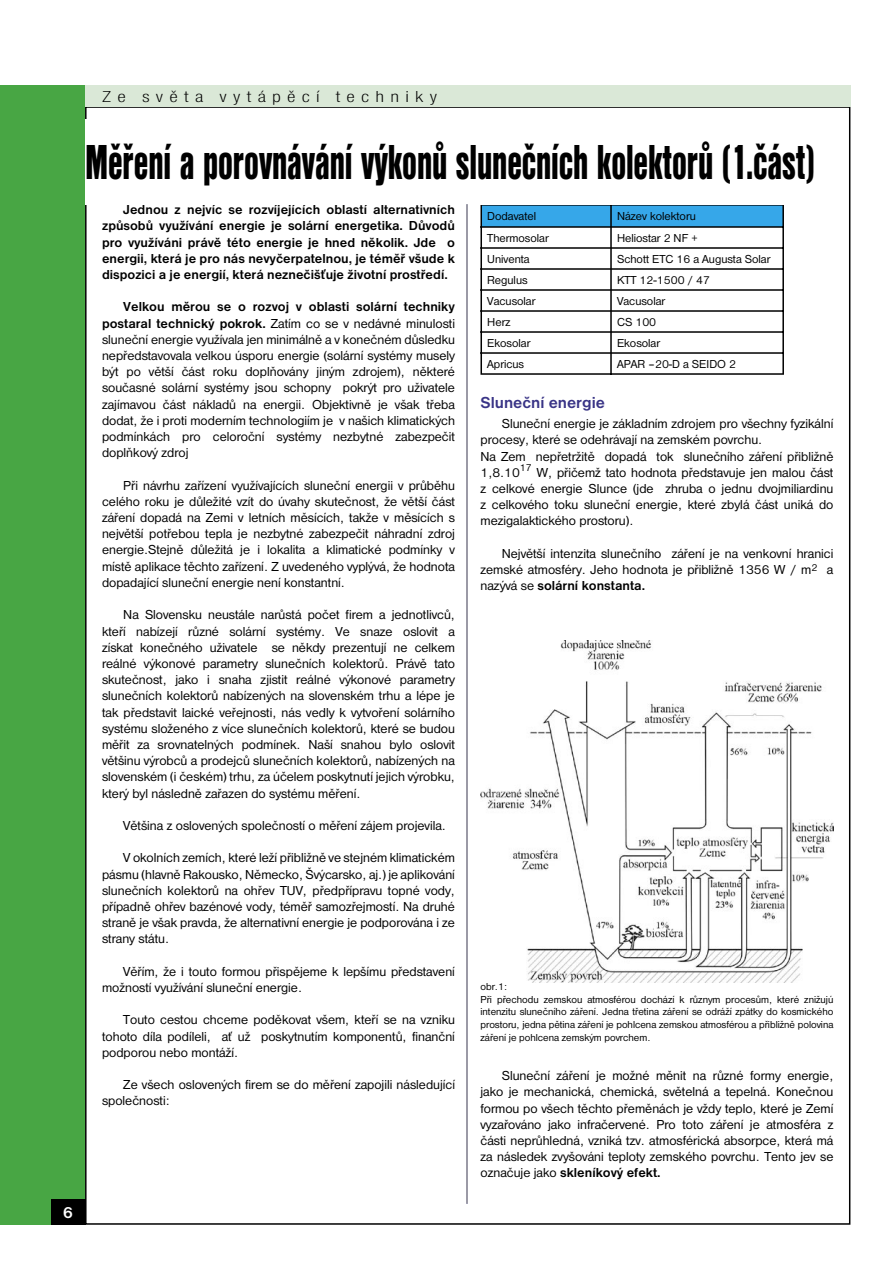
<style>
.page{position:relative;width:893px;height:1263px;background:#fff}
.page>*{position:absolute;margin:0;border:0;box-sizing:border-box;transform-origin:0 0}
.Nadpis{font:51px "Nimbus San DEE Blac Cond";letter-spacing:-.005em;color:#000;scale:.75 1}
.Hlavička_P{font:16.5px "Nimbus San DEE Ligh Cond";letter-spacing:.3em;color:#000;scale:1.25 1}
.text_11b_Bold_-_Modra{font:700 16.5px "Nimbus San DEE";color:#393486}
.t1{font:700 16.5px "Nimbus San DEE";color:#fff}
.text_9b{font:13.5px/16.2px "Nimbus San DEE";color:#000;text-align:justify}
.text_11b_Bold_-_Modra-2{font:13.5px/16.2px "Nimbus San DEE";color:#000;text-align:justify}
.text_9b-2{font:700 13.5px/16.2px "Nimbus San DEE";color:#000;text-align:justify}
.text_9b-3{font:12px "Nimbus San DEE";color:#000}
.text_9b-4{font:10.5px/12.6px "Nimbus San DEE";color:#000;text-align:justify}
.s1{font-weight:700}
</style>
<div class="page">
<div style="left:85px;top:85px;width:765px;height:21px;background:#dae8d7"></div>
<svg style="left:480px;top:205px;width:304px;height:170px"></svg>
<hr style="left:480px;top:373px;width:130px;height:2px;background:#000">
<hr style="left:612px;top:373px;width:172px;height:2px;background:#000">
<img style="left:480px;top:641px;width:353px;height:341px">
<hr style="left:466px;top:204px;width:2px;height:999px;background:#aaa">
<div style="left:0;top:85px;width:85px;height:1140px;background:#48a644"></div>
<div style="left:51px;top:1199px;width:34px;height:26px;background:#000"></div>
<p class="t1" style="left:63px;top:1203px;width:12px">6</p>
<p class="Hlavička_P" style="left:102px;top:87px;width:270px">Ze světa vytápěcí techniky</p>
<p class="Nadpis" style="left:85px;top:133px;width:974px">Měření a porovnávání výkonů slunečních kolektorů (1.část)</p>
<p class="text_9b-2" style="left:102px;top:202px;width:354px;text-indent:21px">Jednou z nejvíc se rozvíjejících oblastí alternativních způsobů využívání energie je solární energetika. Důvodů pro využíváni právě této energie je hned několik. Jde o energii, která je pro nás nevyčerpatelnou, je téměř všude k dispozici a je energií, která neznečišťuje životní prostředí.</p>
<p class="text_9b" style="left:102px;top:299px;width:354px;text-indent:21px"><span class="s1">Velkou měrou se o rozvoj v oblasti solární techniky postaral technický pokrok.</span> Zatím co se v nedávné minulosti sluneční energie využívala jen minimálně a v konečném důsledku nepředstavovala velkou úsporu energie (solární systémy musely být po větší část roku doplňovány jiným zdrojem), některé současné solární systémy jsou schopny pokrýt pro uživatele zajímavou část nákladů na energii. Objektivně je však třeba dodat, že i proti moderním technologiím je v našich klimatických podmínkách pro celoroční systémy nezbytné zabezpečit doplňkový zdroj</p>
<p class="text_9b" style="left:102px;top:477px;width:354px;text-indent:21px">Při návrhu zařízení využívajících sluneční energii v průběhu celého roku je důležité vzít do úvahy skutečnost, že větší část záření dopadá na Zemi v letních měsících, takže v měsících s největší potřebou tepla je nezbytné zabezpečit náhradní zdroj energie.Stejně důležitá je i lokalita a klimatické podmínky v místě aplikace těchto zařízení. Z uvedeného vyplývá, že hodnota dopadající sluneční energie není konstantní.</p>
<p class="text_9b" style="left:102px;top:607px;width:354px;text-indent:21px">Na Slovensku neustále narůstá počet firem a jednotlivců, kteří nabízejí různé solární systémy. Ve snaze oslovit a získat konečného uživatele se někdy prezentují ne celkem reálné výkonové parametry slunečních kolektorů. Právě tato skutečnost, jako i snaha zjistit reálné výkonové parametry slunečních kolektorů nabízených na slovenském trhu a lépe je tak představit laické veřejnosti, nás vedly k vytvoření solárního systému složeného z více slunečních kolektorů, které se budou měřit za srovnatelných podmínek. Naší snahou bylo oslovit většinu výrobců a prodejců slunečních kolektorů, nabízených na slovenském (i českém) trhu, za účelem poskytnutí jejich výrobku, který byl následně zařazen do systému měření.</p>
<p class="text_9b" style="left:123px;top:817px;width:324px">Většina z oslovených společností o měření zájem projevila.</p>
<p class="text_9b" style="left:102px;top:850px;width:354px;text-indent:21px">V okolních zemích, které leží přibližně ve stejném klimatickém pásmu (hlavně Rakousko, Německo, Švýcarsko, aj.) je aplikování slunečních kolektorů na ohřev TUV, předpřípravu topné vody, případně ohřev bazénové vody, téměř samozřejmostí. Na druhé straně je však pravda, že alternativní energie je podporována i ze strany státu.</p>
<p class="text_9b" style="left:102px;top:963px;width:354px;text-indent:21px">Věřím, že i touto formou přispějeme k lepšímu představení možností využívání sluneční energie.</p>
<p class="text_9b" style="left:102px;top:1012px;width:354px;text-indent:21px">Touto cestou chceme poděkovat všem, kteří se na vzniku tohoto díla podíleli, ať už poskytnutím komponentů, finanční podporou nebo montáží.</p>
<p class="text_9b" style="left:102px;top:1077px;width:354px;text-indent:21px">Ze všech oslovených firem se do měření zapojili následující společnosti:</p>
<p class="text_9b-3" style="left:487px;top:209px;width:50px">Dodavatel</p>
<p class="text_9b-3" style="left:617px;top:209px;width:80px">Název kolektoru</p>
<p class="text_9b-3" style="left:487px;top:231px;width:63px">Thermosolar</p>
<p class="text_9b-3" style="left:617px;top:231px;width:83px">Heliostar 2 NF +</p>
<p class="text_9b-3" style="left:487px;top:252px;width:44px">Univenta</p>
<p class="text_9b-3" style="left:617px;top:252px;width:155px">Schott ETC 16 a Augusta Solar</p>
<p class="text_9b-3" style="left:487px;top:273px;width:42px">Regulus</p>
<p class="text_9b-3" style="left:617px;top:273px;width:95px">KTT 12-1500 / 47</p>
<p class="text_9b-3" style="left:487px;top:294px;width:50px">Vacusolar</p>
<p class="text_9b-3" style="left:617px;top:294px;width:50px">Vacusolar</p>
<p class="text_9b-3" style="left:487px;top:315px;width:25px">Herz</p>
<p class="text_9b-3" style="left:617px;top:315px;width:41px">CS 100</p>
<p class="text_9b-3" style="left:487px;top:336px;width:45px">Ekosolar</p>
<p class="text_9b-3" style="left:617px;top:336px;width:45px">Ekosolar</p>
<p class="text_9b-3" style="left:487px;top:357px;width:38px">Apricus</p>
<p class="text_9b-3" style="left:617px;top:357px;width:121px">APAR –20-D a SEIDO 2</p>
<p class="text_11b_Bold_-_Modra" style="left:480px;top:394px;width:126px">Sluneční energie</p>
<p class="text_11b_Bold_-_Modra-2" style="left:480px;top:416px;width:354px;text-indent:21px">Sluneční energie je základním zdrojem pro všechny fyzikální procesy, které se odehrávají na zemském povrchu.</p>
<p class="text_11b_Bold_-_Modra-2" style="left:480px;top:448px;width:354px">Na Zem nepřetržitě dopadá tok slunečního záření přibližně 1,8.10<sup>17</sup> W, přičemž tato hodnota představuje jen malou část z celkové energie Slunce (jde zhruba o jednu dvojmiliardinu z celkového toku sluneční energie, které zbylá část uniká do mezigalaktického prostoru).</p>
<p class="text_11b_Bold_-_Modra-2" style="left:480px;top:545px;width:354px;text-indent:21px">Největší intenzita slunečního záření je na venkovní hranici zemské atmosféry. Jeho hodnota je přibližně 1356 W / m<sup>2</sup> a nazývá se <span class="s1">solární konstanta.</span></p>
<p class="text_9b-4" style="left:480px;top:980px;width:28px">obr.1:</p>
<p class="text_9b-4" style="left:480px;top:993px;width:354px">Při přechodu zemskou atmosférou dochází k různym procesům, které znižujú intenzitu slunečního záření. Jedna třetina záření se odráží zpátky do kosmického prostoru, jedna pětina záření je pohlcena zemskou atmosférou a přibližně polovina záření je pohlcena zemským povrchem.</p>
<p class="text_11b_Bold_-_Modra-2" style="left:480px;top:1068px;width:354px;text-indent:21px">Sluneční záření je možné měnit na různé formy energie, jako je mechanická, chemická, světelná a tepelná. Konečnou formou po všech těchto přeměnách je vždy teplo, které je Zemí vyzařováno jako infračervené. Pro toto záření je atmosféra z části neprůhledná, vzniká tzv. atmosférická absorpce, která má za následek zvyšováni teploty zemského povrchu. Tento jev se označuje jako <span class="s1">skleníkový efekt.</span></p>
</div>
